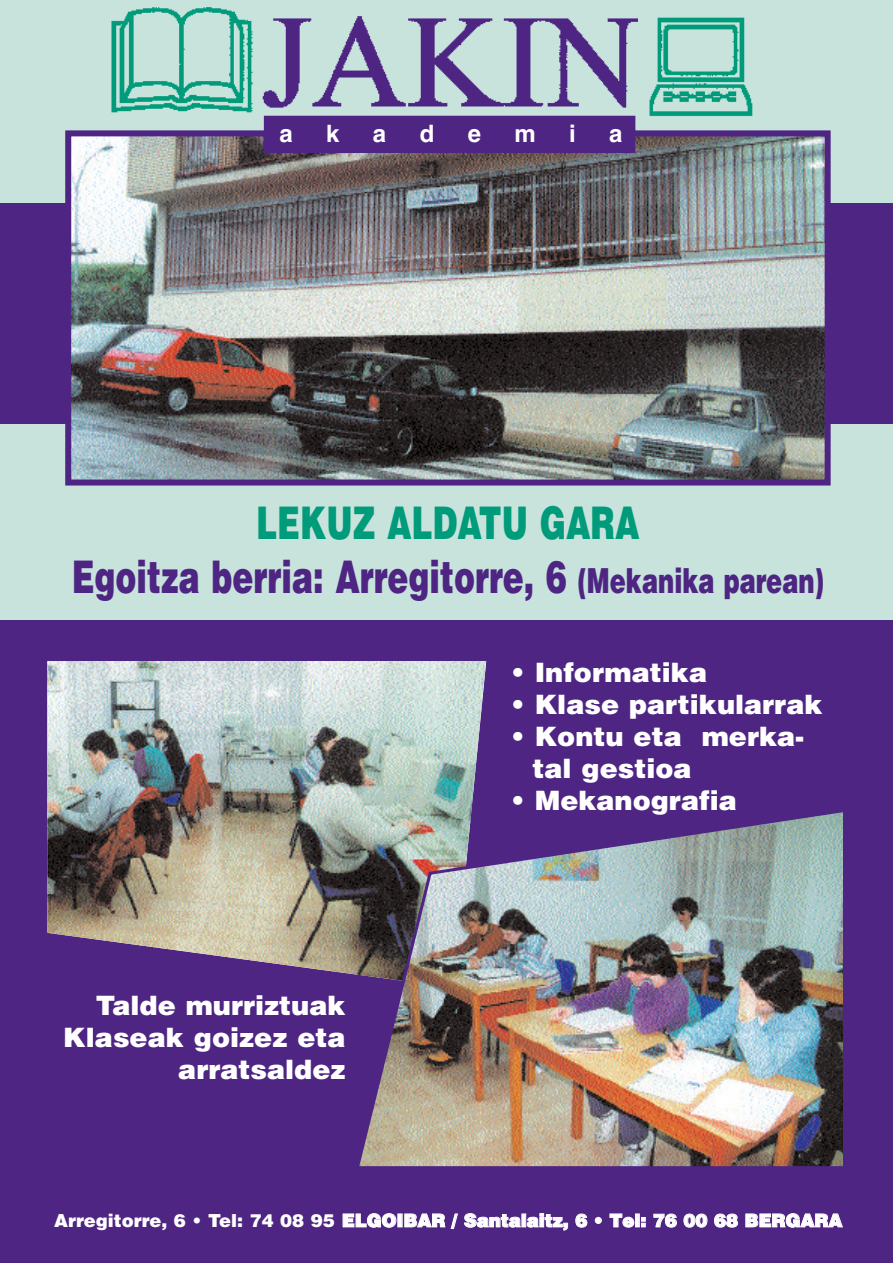
<style>
.page{position:relative;width:893px;height:1263px;background:#fff}
.page>*{position:absolute;margin:0;border:0;box-sizing:border-box;transform-origin:0 0}
.t1{font:900 45px/54px "Helvetica";color:#4e2582;text-align:center;scale:.7 1}
.t2{font:900 26.7px/32.1px "Helvetica";color:#fff}
.t3{font:700 24px "Helvetica";color:#fff}
.t4{font:900 18px "Helvetica";color:#fff}
.s1{color:#009b7a}
.s2{font-size:34.5px}
</style>
<div class="page">
<div style="left:0;top:0;width:893px;height:664px;background:#c7e3dc"></div>
<div style="left:0;top:203px;width:893px;height:220px;background:#4e2582"></div>
<div style="left:0;top:620px;width:893px;height:643px;background:#4e2582"></div>
<img style="left:72px;top:137px;width:752px;height:341px">
<div style="left:65px;top:130px;width:766px;height:355px;border:6px solid #4e2582"></div>
<img style="left:47px;top:661px;width:439px;height:314px">
<img style="left:355px;top:809px;width:488px;height:358px">
<img style="left:259px;top:16px;width:379px;height:136px">
<img style="left:111px;top:7px;width:149px;height:116px">
<img style="left:649px;top:17px;width:104px;height:100px">
<p class="t3" style="left:280px;top:120px;width:15px">a</p>
<p class="t3" style="left:326px;top:120px;width:15px">k</p>
<p class="t3" style="left:373px;top:120px;width:15px">a</p>
<p class="t3" style="left:420px;top:120px;width:16px">d</p>
<p class="t3" style="left:468px;top:120px;width:15px">e</p>
<p class="t3" style="left:514px;top:120px;width:23px">m</p>
<p class="t3" style="left:569px;top:120px;width:8px">i</p>
<p class="t3" style="left:609px;top:120px;width:15px">a</p>
<h1 class="t1" style="left:72px;top:497px;width:1076px"><span class="s1">LEKUZ ALDATU GARA<br></span>Egoitza berria: Arregitorre, 6 <span class="s2">(Mekanika parean)</span></h1>
<p class="t2" style="left:63px;top:990px;width:284px;text-align:right">Talde murriztuak<br>Klaseak goizez eta arratsaldez</p>
<p class="t2" style="left:511px;top:657px;width:197px">• Informatika</p>
<p class="t2" style="left:511px;top:689px;width:313px">• Klase partikularrak</p>
<p class="t2" style="left:532px;top:721px;width:273px;text-indent:-21px">• Kontu eta merka&shy;tal gestioa</p>
<p class="t2" style="left:511px;top:785px;width:227px">• Mekanografia</p>
<p class="t4" style="left:54px;top:1210px;width:790px">Arregitorre, 6 • Tel: 74 08 95 ELGOIBAR / Santalaitz, 6 • Tel: 76 00 68 BERGARA</p>
</div>
